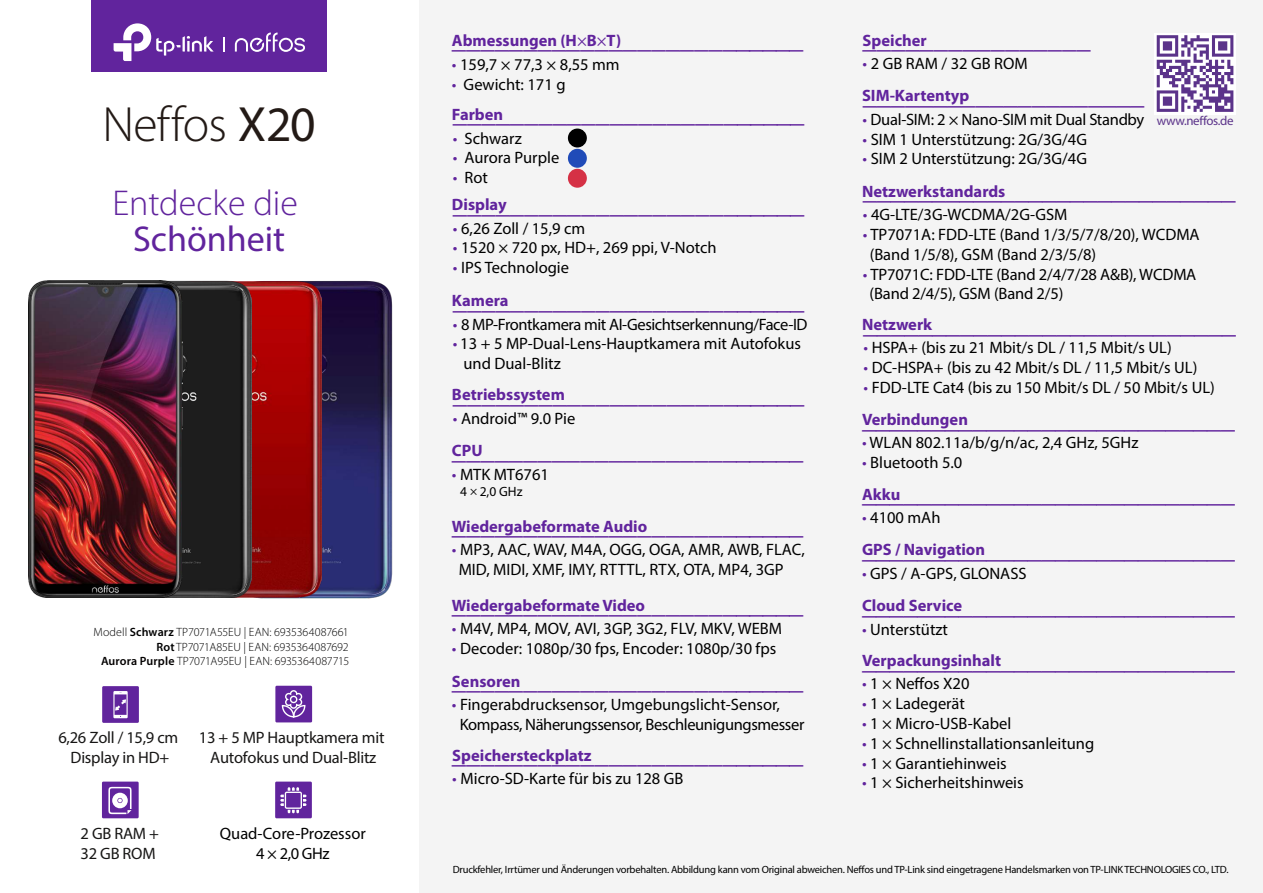
<style>
.page{position:relative;width:1263px;height:893px;background:#fff}
.page>*{position:absolute;margin:0;border:0;box-sizing:border-box;transform-origin:0 0}
.t1{font:300 49.8px "Myriad Pro";letter-spacing:-.02em;color:#231a16}
.t2{font:300 36px "Myriad Pro";color:#61249d}
.t3{font:36px "Myriad Pro";color:#61249d}
.t4{font:700 28.5px "Myriad Pro";color:#61249d}
.t5{font:16.5px/19.8px "Myriad Pro";color:#000}
.t6{font:700 16.5px "Myriad Pro";color:#61249d}
.t7{font:16.5px/19.8px "Myriad Pro";letter-spacing:-.025em;color:#000}
.t8{font:16.5px/19.8px "Myriad Pro";letter-spacing:-.015em;color:#171615;text-align:center}
.t9{font:16.5px "Myriad Pro";letter-spacing:-.02em;color:#000}
.t10{font:13.5px "Myriad Pro";color:#000}
.t11{font:12.9px "Myriad Pro";letter-spacing:-.025em;color:#5b338a}
.t12{font:300 12px/14.4px "Myriad Pro";letter-spacing:-.01em;color:#000;text-align:right}
.t13{font:10.5px "Myriad Pro";letter-spacing:-.02em;color:#000}
.s1{font-weight:400}
.s2{font-weight:600}
.s3{font-weight:600;color:#030001}
.s4{color:#030001}
.s5{color:#61249d}
.s6{font-size:12px}
.s7{font-weight:700;color:#61249d}
</style>
<div class="page">
<div style="left:419px;top:0;width:844px;height:893px;background:#f4f4f4"></div>
<div style="left:568px;top:149px;width:19px;height:19px;background:#204bb8;border-radius:50%"></div>
<div style="left:568px;top:129px;width:19px;height:18px;background:#000;border-radius:50%"></div>
<div style="left:568px;top:169px;width:19px;height:19px;background:#d53145;border-radius:50%"></div>
<svg style="left:1154px;top:33px;width:82px;height:82px"></svg>
<svg style="left:1157px;top:35px;width:76px;height:77px"></svg>
<img style="left:258px;top:280px;width:135px;height:319px">
<img style="left:182px;top:281px;width:139px;height:317px">
<img style="left:182px;top:280px;width:69px;height:317px">
<img style="left:29px;top:280px;width:153px;height:318px">
<div style="left:275px;top:782px;width:37px;height:36px;background:#61249d"></div>
<svg style="left:280px;top:787px;width:26px;height:26px"></svg>
<div style="left:285px;top:792px;width:17px;height:17px;border:1px solid #fff"></div>
<div style="left:102px;top:782px;width:37px;height:36px;background:#61249d"></div>
<svg style="left:108px;top:787px;width:24px;height:27px"></svg>
<div style="left:275px;top:686px;width:37px;height:36px;background:#61249d"></div>
<svg style="left:281px;top:690px;width:25px;height:28px"></svg>
<div style="left:102px;top:686px;width:37px;height:37px;background:#61249d"></div>
<svg style="left:113px;top:691px;width:15px;height:27px"></svg>
<div style="left:91px;top:0;width:236px;height:72px;background:#61249d"></div>
<svg style="left:235px;top:33px;width:70px;height:19px"></svg>
<svg style="left:224px;top:37px;width:1px;height:15px"></svg>
<svg style="left:114px;top:23px;width:100px;height:38px"></svg>
<h1 class="t1" style="left:102px;top:103px;width:215px">Neffos <span class="s1">X20</span></h1>
<h2 class="t2" style="left:112px;top:188px;width:187px">Entdecke die</h2>
<h2 class="t3" style="left:133px;top:222px;width:154px">Schönheit</h2>
<p class="t12" style="left:94px;top:626px;width:257px">Modell <span class="s2">Schwarz</span> TP7071A55EU | EAN: 6935364087661<br><span class="s2">Rot</span> TP7071A85EU | EAN: 6935364087692<br><span class="s3">Aurora Purple</span> TP7071A95EU | EAN: <span class="s4">6935364087715</span></p>
<p class="t8" style="left:58px;top:728px;width:121px">6,26 Zoll / 15,9 cm<br>Display in HD+</p>
<p class="t8" style="left:199px;top:728px;width:187px">13 + 5 MP Hauptkamera mit<br>Autofokus und Dual-Blitz</p>
<p class="t8" style="left:81px;top:824px;width:80px;text-align:left">2 GB RAM +<br>32 GB ROM</p>
<p class="t5" style="left:220px;top:824px;width:147px;text-align:center">Quad-Core-Prozessor<br>4 × 2,0 GHz</p>
<p class="t6" style="left:452px;top:34px;width:171px">Abmessungen (H<span class="s1">×</span>B<span class="s1">×</span>T)</p>
<p class="t5" style="left:452px;top:55px;width:169px"><span class="s5">•</span> 159,7 × 77,3 × 8,55 mm</p>
<p class="t5" style="left:452px;top:75px;width:115px"><span class="s5">•</span> Gewicht: 171 g</p>
<h3 class="t4" style="left:452px;top:27px;width:353px">_________________________</h3>
<p class="t6" style="left:452px;top:108px;width:53px">Farben</p>
<h3 class="t4" style="left:453px;top:101px;width:353px">_________________________</h3>
<p class="t5" style="left:453px;top:129px;width:70px"><span class="s5">•</span> Schwarz</p>
<p class="t5" style="left:453px;top:149px;width:108px"><span class="s5">•</span> Aurora Purple</p>
<p class="t5" style="left:453px;top:168px;width:37px"><span class="s5">•</span> Rot</p>
<p class="t6" style="left:452px;top:198px;width:56px">Display</p>
<h3 class="t4" style="left:453px;top:193px;width:353px">_________________________</h3>
<p class="t5" style="left:453px;top:219px;width:134px"><span class="s5">•</span> 6,26 Zoll / 15,9 cm</p>
<p class="t5" style="left:453px;top:239px;width:265px"><span class="s5">•</span> 1520 × 720 px, HD+, 269 ppi, V-Notch</p>
<p class="t5" style="left:453px;top:258px;width:118px"><span class="s5">•</span> IPS Technologie</p>
<p class="t6" style="left:452px;top:294px;width:58px">Kamera</p>
<h3 class="t4" style="left:453px;top:289px;width:353px">_________________________</h3>
<p class="t7" style="left:453px;top:315px;width:356px"><span class="s5">•</span> 8 MP-Frontkamera mit AI-Gesichtserkennung/Face-ID</p>
<p class="t5" style="left:463px;top:335px;width:339px;text-indent:-10px"><span class="s5">•</span> 13 + 5 MP-Dual-Lens-Hauptkamera mit Autofokus und Dual-Blitz</p>
<p class="t6" style="left:452px;top:388px;width:114px">Betriebssystem</p>
<h3 class="t4" style="left:453px;top:382px;width:353px">_________________________</h3>
<p class="t5" style="left:453px;top:409px;width:124px"><span class="s5">•</span> Android™ 9.0 Pie</p>
<p class="t6" style="left:452px;top:444px;width:32px">CPU</p>
<h3 class="t4" style="left:452px;top:439px;width:353px">_________________________</h3>
<p class="t5" style="left:452px;top:465px;width:99px"><span class="s5">•</span> MTK MT6761</p>
<p class="t10" style="left:460px;top:485px;width:64px">4 <span class="s6">×</span> 2,0 GHz</p>
<p class="t6" style="left:452px;top:520px;width:197px">Wiedergabeformate Audio</p>
<p class="t5" style="left:459px;top:540px;width:348px;text-indent:-7px"><span class="s5">•</span> MP3, AAC, WAV, M4A, OGG, OGA, AMR, AWB, FLAC,<br>MID, MIDI, XMF, IMY, RTTTL, RTX, OTA, MP4, 3GP</p>
<h3 class="t4" style="left:452px;top:514px;width:353px">_________________________</h3>
<p class="t6" style="left:452px;top:599px;width:195px">Wiedergabeformate Video</p>
<h3 class="t4" style="left:452px;top:593px;width:353px">_________________________</h3>
<p class="t5" style="left:452px;top:619px;width:332px"><span class="s5">•</span> M4V, MP4, MOV, AVI, 3GP, 3G2, FLV, MKV, WEBM</p>
<p class="t5" style="left:452px;top:632px;width:326px;line-height:32.8px"><span class="s5">•</span> Decoder: 1080p/30 fps, Encoder: 1080p/30 fps<br><span class="s7">Sensoren</span></p>
<h3 class="t4" style="left:452px;top:669px;width:353px">_________________________</h3>
<p class="t7" style="left:460px;top:695px;width:346px;text-indent:-8px"><span class="s5">•</span> Fingerabdrucksensor, Umgebungslicht-Sensor,<br>Kompass, Näherungssensor, Beschleunigungsmesser</p>
<p class="t6" style="left:452px;top:749px;width:141px">Speichersteckplatz</p>
<p class="t5" style="left:452px;top:769px;width:233px"><span class="s5">•</span> Micro-SD-Karte für bis zu 128 GB</p>
<h3 class="t4" style="left:452px;top:743px;width:353px">_________________________</h3>
<p class="t6" style="left:863px;top:34px;width:66px">Speicher</p>
<p class="t5" style="left:863px;top:54px;width:167px"><span class="s5">•</span> 2 GB RAM / 32 GB ROM</p>
<h3 class="t4" style="left:863px;top:27px;width:229px">________________</h3>
<p class="t6" style="left:862px;top:90px;width:109px">SIM-Kartentyp</p>
<h3 class="t4" style="left:863px;top:84px;width:283px">____________________</h3>
<p class="t9" style="left:862px;top:111px;width:283px"><span class="s5">•</span> Dual-SIM: 2 × Nano-SIM mit Dual Standby</p>
<p class="t5" style="left:862px;top:130px;width:226px"><span class="s5">•</span> SIM 1 Unterstützung: 2G/3G/4G</p>
<p class="t5" style="left:862px;top:150px;width:226px"><span class="s5">•</span> SIM 2 Unterstützung: 2G/3G/4G</p>
<p class="t11" style="left:1157px;top:115px;width:79px">www.neffos.de</p>
<p class="t6" style="left:862px;top:185px;width:145px">Netzwerkstandards</p>
<h3 class="t4" style="left:863px;top:179px;width:374px">___________________________</h3>
<p class="t5" style="left:863px;top:205px;width:206px"><span class="s5">•</span> 4G-LTE/3G-WCDMA/2G-GSM</p>
<p class="t5" style="left:870px;top:225px;width:331px;text-indent:-7px"><span class="s5">•</span> TP7071A: FDD-LTE (Band 1/3/5/7/8/20), WCDMA (Band 1/5/8), GSM (Band 2/3/5/8)</p>
<p class="t5" style="left:869px;top:265px;width:328px;text-indent:-7px"><span class="s5">•</span> TP7071C: FDD-LTE (Band 2/4/7/28 A&amp;B), WCDMA (Band 2/4/5), GSM (Band 2/5)</p>
<p class="t6" style="left:862px;top:318px;width:72px">Netzwerk</p>
<h3 class="t4" style="left:863px;top:312px;width:374px">___________________________</h3>
<p class="t5" style="left:863px;top:338px;width:310px"><span class="s5">•</span> HSPA+ (bis zu 21 Mbit/s DL / 11,5 Mbit/s UL)</p>
<p class="t5" style="left:863px;top:358px;width:335px"><span class="s5">•</span> DC-HSPA+ (bis zu 42 Mbit/s DL / 11,5 Mbit/s UL)</p>
<p class="t5" style="left:863px;top:378px;width:353px"><span class="s5">•</span> FDD-LTE Cat4 (bis zu 150 Mbit/s DL / 50 Mbit/s UL)</p>
<p class="t6" style="left:862px;top:413px;width:107px">Verbindungen</p>
<p class="t5" style="left:862px;top:433px;width:278px"><span class="s5">•</span> WLAN 802.11a/b/g/n/ac, 2,4 GHz, 5GHz</p>
<p class="t5" style="left:862px;top:453px;width:102px"><span class="s5">•</span> Bluetooth 5.0</p>
<h3 class="t4" style="left:862px;top:407px;width:374px">___________________________</h3>
<p class="t6" style="left:862px;top:488px;width:40px">Akku</p>
<p class="t5" style="left:862px;top:508px;width:80px"><span class="s5">•</span> 4100 mAh</p>
<h3 class="t4" style="left:862px;top:482px;width:374px">___________________________</h3>
<p class="t6" style="left:862px;top:543px;width:125px">GPS / Navigation</p>
<p class="t5" style="left:862px;top:564px;width:166px"><span class="s5">•</span> GPS / A-GPS, GLONASS</p>
<h3 class="t4" style="left:862px;top:537px;width:374px">___________________________</h3>
<p class="t6" style="left:862px;top:599px;width:102px">Cloud Service</p>
<p class="t5" style="left:862px;top:620px;width:88px"><span class="s5">•</span> Unterstützt</p>
<h3 class="t4" style="left:862px;top:593px;width:374px">___________________________</h3>
<p class="t6" style="left:862px;top:654px;width:141px">Verpackungsinhalt</p>
<h3 class="t4" style="left:862px;top:648px;width:374px">___________________________</h3>
<p class="t5" style="left:862px;top:675px;width:109px"><span class="s5">•</span> 1 × Neffos X20</p>
<p class="t5" style="left:862px;top:694px;width:104px"><span class="s5">•</span> 1 × Ladegerät</p>
<p class="t5" style="left:862px;top:714px;width:151px"><span class="s5">•</span> 1 × Micro-USB-Kabel</p>
<p class="t5" style="left:862px;top:734px;width:234px"><span class="s5">•</span> 1 × Schnellinstallationsanleitung</p>
<p class="t5" style="left:862px;top:754px;width:146px"><span class="s5">•</span> 1 × Garantiehinweis</p>
<p class="t5" style="left:862px;top:774px;width:163px"><span class="s5">•</span> 1 × Sicherheitshinweis</p>
<p class="t13" style="left:453px;top:865px;width:777px">Druckfehler, Irrtümer und Änderungen vorbehalten. Abbildung kann vom Original abweichen. Neffos und TP-Link sind eingetragene Handelsmarken von TP-LINK TECHNOLOGIES CO., LTD.</p>
</div>
